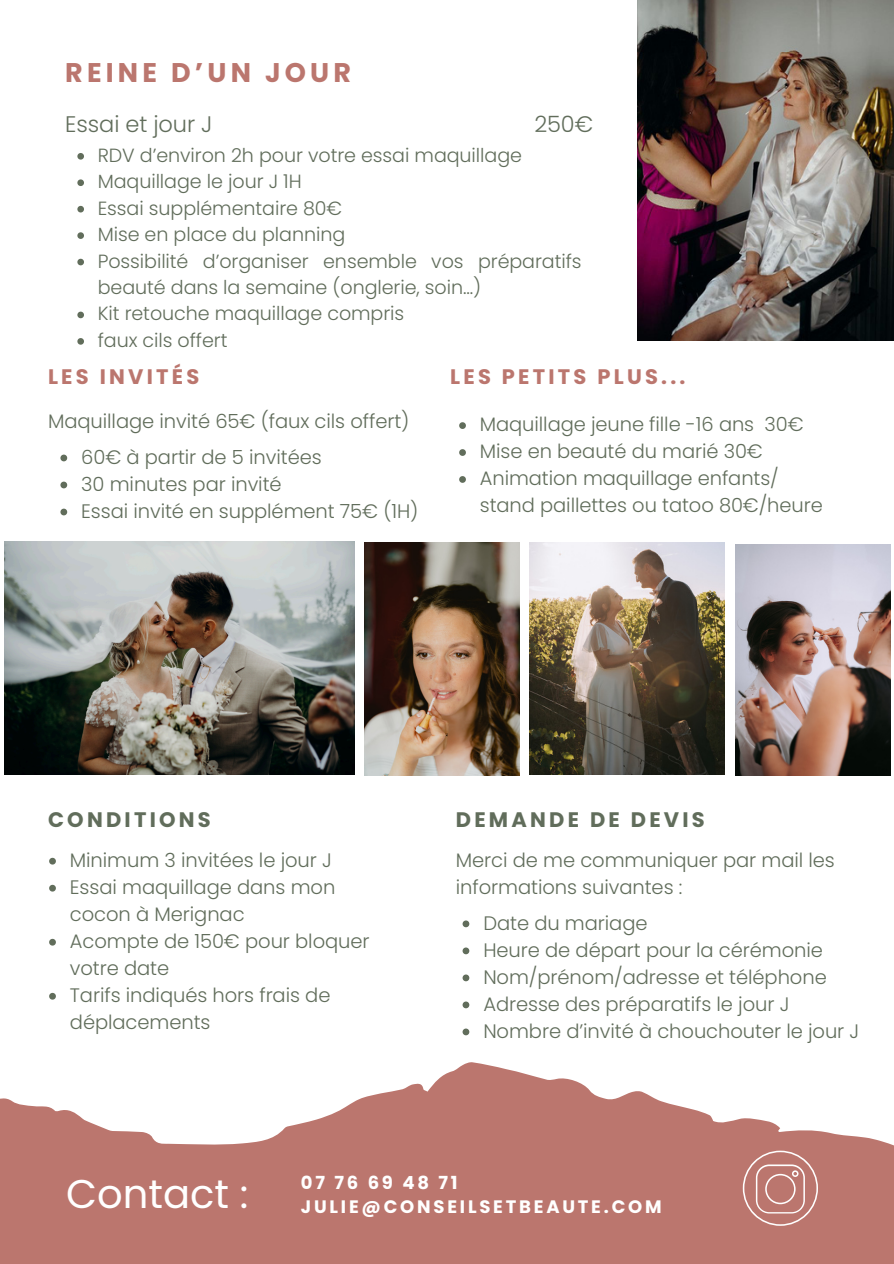
<style>
.page{position:relative;width:894px;height:1264px;background:#fff}
.page>*{position:absolute;margin:0;border:0;box-sizing:border-box;transform-origin:0 0}
.t1{font:40.05px "Poppins";color:#fff}
.t2{font:700 27px "Poppins";letter-spacing:.155em;color:#bb766e}
.t3{font:300 22.5px "Poppins";letter-spacing:-.005em;color:#616d5b}
.t4{font:700 21px "Poppins";letter-spacing:.155em;color:#bb766e}
.t5{font:700 21px "Poppins";letter-spacing:.155em;color:#616d5b}
.t6{font:300 19.5px/27px "Poppins";letter-spacing:-.005em;color:#616d5b}
.t7{font:300 19.05px/26.4px "Poppins";letter-spacing:-.005em;color:#616d5b}
.t8{font:700 18px "Poppins";letter-spacing:.155em;color:#fff}
</style>
<div class="page">
<img style="left:637px;top:0;width:256px;height:341px">
<svg style="left:60px;top:454px;width:7px;height:7px"></svg>
<svg style="left:60px;top:481px;width:7px;height:7px"></svg>
<svg style="left:60px;top:508px;width:7px;height:7px"></svg>
<img style="left:4px;top:541px;width:350px;height:233px">
<img style="left:529px;top:543px;width:195px;height:231px">
<img style="left:364px;top:543px;width:155px;height:232px">
<img style="left:735px;top:544px;width:155px;height:232px">
<svg style="left:0;top:1062px;width:893px;height:201px;fill:#bb766e"></svg>
<svg style="left:742px;top:1150px;width:75px;height:75px;background:#c48881"></svg>
<svg style="left:77px;top:153px;width:7px;height:7px"></svg>
<svg style="left:77px;top:179px;width:7px;height:7px"></svg>
<svg style="left:77px;top:206px;width:7px;height:6px"></svg>
<svg style="left:77px;top:232px;width:7px;height:7px"></svg>
<svg style="left:77px;top:259px;width:7px;height:6px"></svg>
<svg style="left:77px;top:311px;width:7px;height:7px"></svg>
<svg style="left:77px;top:338px;width:7px;height:7px"></svg>
<svg style="left:49px;top:857px;width:7px;height:7px"></svg>
<svg style="left:49px;top:884px;width:7px;height:7px"></svg>
<svg style="left:49px;top:938px;width:7px;height:7px"></svg>
<svg style="left:49px;top:992px;width:7px;height:7px"></svg>
<svg style="left:462px;top:920px;width:7px;height:7px"></svg>
<svg style="left:462px;top:947px;width:7px;height:7px"></svg>
<svg style="left:462px;top:974px;width:7px;height:7px"></svg>
<svg style="left:462px;top:1001px;width:7px;height:7px"></svg>
<svg style="left:462px;top:1028px;width:7px;height:7px"></svg>
<svg style="left:459px;top:422px;width:7px;height:7px"></svg>
<svg style="left:459px;top:449px;width:7px;height:7px"></svg>
<svg style="left:459px;top:476px;width:7px;height:7px"></svg>
<p class="t2" style="left:65px;top:53px;width:287px">REINE D’UN JOUR</p>
<p class="t3" style="left:65px;top:109px;width:149px">Essai et jour J</p>
<p class="t3" style="left:534px;top:109px;width:60px">250€</p>
<h3 class="t7" style="left:98px;top:142px;width:425px">RDV d’environ 2h pour votre essai maquillage</h3>
<h3 class="t7" style="left:98px;top:168px;width:205px">Maquillage le jour J 1H</h3>
<p class="t7" style="left:98px;top:195px;width:246px">Essai supplémentaire 80€</p>
<p class="t7" style="left:98px;top:221px;width:249px">Mise en place du planning</p>
<p class="t7" style="left:98px;top:248px;width:485px">Possibilité d’organiser ensemble vos préparatifs beauté dans la semaine (onglerie, soin...)</p>
<p class="t7" style="left:98px;top:300px;width:308px">Kit retouche maquillage compris</p>
<p class="t7" style="left:98px;top:327px;width:131px">faux cils offert</p>
<p class="t4" style="left:48px;top:362px;width:153px">LES INVITÉS</p>
<p class="t6" style="left:48px;top:407px;width:363px">Maquillage invité 65€ (faux cils offert)</p>
<p class="t4" style="left:450px;top:362px;width:237px">LES PETITS PLUS...</p>
<p class="t6" style="left:479px;top:411px;width:325px">Maquillage jeune fille -16 ans 30€</p>
<p class="t6" style="left:479px;top:438px;width:284px">Mise en beauté du marié 30€</p>
<p class="t6" style="left:479px;top:465px;width:344px">Animation maquillage enfants/ stand paillettes ou tatoo 80€/heure</p>
<p class="t6" style="left:81px;top:443px;width:242px">60€ à partir de 5 invitées</p>
<p class="t6" style="left:81px;top:470px;width:202px">30 minutes par invité</p>
<p class="t6" style="left:81px;top:497px;width:339px">Essai invité en supplément 75€ (1H)</p>
<p class="t5" style="left:48px;top:805px;width:164px">CONDITIONS</p>
<p class="t6" style="left:70px;top:846px;width:263px">Minimum 3 invitées le jour J</p>
<p class="t6" style="left:70px;top:873px;width:267px">Essai maquillage dans mon cocon à Merignac</p>
<p class="t6" style="left:70px;top:927px;width:301px">Acompte de 150€ pour bloquer votre date</p>
<h3 class="t6" style="left:70px;top:981px;width:262px">Tarifs indiqués hors frais de déplacements</h3>
<h3 class="t5" style="left:455px;top:805px;width:250px">DEMANDE DE DEVIS</h3>
<p class="t6" style="left:455px;top:846px;width:380px">Merci de me communiquer par mail les informations suivantes :</p>
<p class="t6" style="left:483px;top:909px;width:166px">Date du mariage</p>
<p class="t6" style="left:483px;top:936px;width:341px">Heure de départ pour la cérémonie</p>
<p class="t6" style="left:483px;top:963px;width:345px">Nom/prénom/adresse et téléphone</p>
<p class="t6" style="left:483px;top:990px;width:307px">Adresse des préparatifs le jour J</p>
<p class="t6" style="left:483px;top:1017px;width:377px">Nombre d’invité à chouchouter le jour J</p>
<h1 class="t1" style="left:66px;top:1165px;width:183px">Contact :</h1>
<p class="t8" style="left:301px;top:1169px;width:158px">07 76 69 48 71</p>
<p class="t8" style="left:301px;top:1194px;width:362px">JULIE@CONSEILSETBEAUTE.COM</p>
</div>
